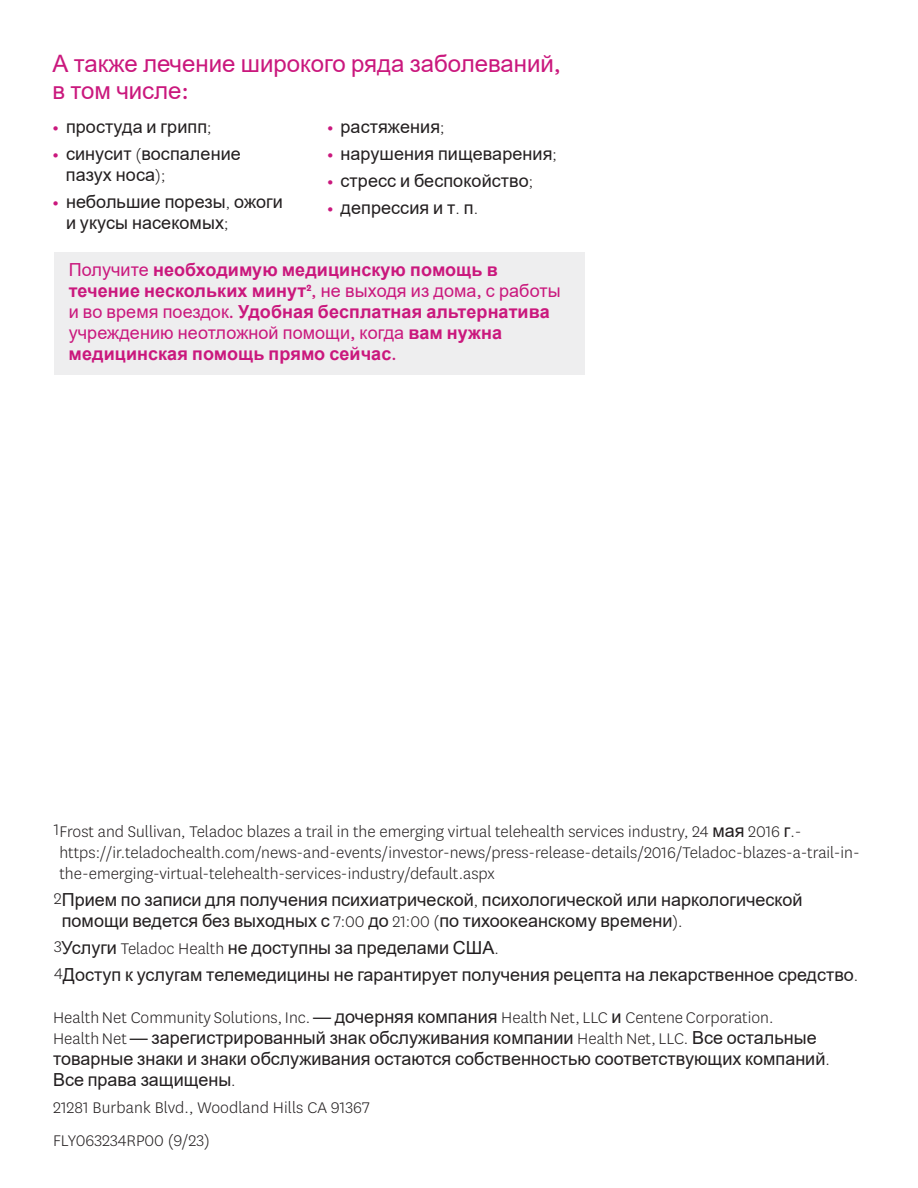
<style>
.page{position:relative;width:918px;height:1188px;background:#fff}
.page>*{position:absolute;margin:0;border:0;box-sizing:border-box;transform-origin:0 0}
.t1{font:24px/27px "Arial";color:#ca187d}
.t2{font:18px/21px "Arial";color:#231f20}
.t3{font:300 18px/21px "Centene Sans";color:#231f20}
.t4{font:700 18px/21px "Arial";letter-spacing:.005em;color:#ca187d}
.s1{font-family:"Centene Sans"}
.s2{font-family:"Centene Sans";font-weight:700;color:#ca187d}
.s3{font-family:"Centene Sans";font-weight:300}
.s4{font-weight:400}
.s5{font-family:"Centene Sans";font-weight:400}
.s6{font-family:"Arial";font-weight:400}
</style>
<div class="page">
<div style="left:54px;top:252px;width:531px;height:122px;background:#eeeeef"></div>
<h3 class="t1" style="left:52px;top:50px;width:510px">А также лечение широкого ряда заболеваний<span class="s1">, </span>в том числе<span class="s1">:</span></h3>
<p class="t2" style="left:52px;top:117px;width:161px"><span class="s2">•</span> простуда и грипп<span class="s3">;</span></p>
<p class="t2" style="left:66px;top:144px;width:176px;text-indent:-13px"><span class="s2">•</span> синусит <span class="s3">(</span>воспаление пазух носа<span class="s3">);</span></p>
<p class="t2" style="left:66px;top:192px;width:218px;text-indent:-14px"><span class="s2">•</span> небольшие порезы<span class="s3">,</span> ожоги и укусы насекомых<span class="s3">;</span></p>
<p class="t2" style="left:327px;top:117px;width:119px"><span class="s2">•</span> растяжения<span class="s3">;</span></p>
<p class="t2" style="left:327px;top:144px;width:232px"><span class="s2">•</span> нарушения пищеварения<span class="s3">;</span></p>
<p class="t2" style="left:327px;top:171px;width:208px"><span class="s2">•</span> стресс и беспокойство<span class="s3">;</span></p>
<p class="t2" style="left:327px;top:198px;width:153px"><span class="s2">•</span> депрессия и т<span class="s3">.</span> п<span class="s3">.</span></p>
<p class="t4" style="left:69px;top:260px;width:494px"><span class="s4">Получите</span> необходимую медицинскую помощь в течение нескольких минут<sup>2</sup> <span class="s5">,</span> <span class="s4">не выходя из дома</span><span class="s5">,</span> <span class="s4">с работы и во время поездок</span><span class="s5">.</span> Удобная бесплатная альтернатива <span class="s4">учреждению неотложной помощи</span><span class="s5">,</span> <span class="s4">когда</span> вам нужна медицинская помощь прямо сейчас<span class="s5">.</span></p>
<p class="t3" style="left:59px;top:820px;width:802px;text-indent:-5px">1Frost and Sullivan, Teladoc blazes a trail in the emerging virtual telehealth services industry, 24 <span class="s6">мая</span> 2016 <span class="s6">г</span>.- https://ir.teladochealth.com/news-and-events/investor-news/press-release-details/2016/Teladoc-blazes-a-trail-in&shy;the-emerging-virtual-telehealth-services-industry/default.aspx</p>
<p class="t2" style="left:62px;top:889px;width:742px;text-indent:-8px"><span class="s3">2</span>Прием по записи для получения психиатрической<span class="s3">,</span> психологической или наркологической помощи ведется без выходных с <span class="s3">7:00</span> до <span class="s3">21:00 (</span>по тихоокеанскому времени<span class="s3">).</span></p>
<p class="t2" style="left:54px;top:937px;width:446px"><span class="s3">3</span>Услуги <span class="s3">Teladoc Health</span> не доступны за пределами США<span class="s3">.</span></p>
<p class="t2" style="left:54px;top:964px;width:806px"><span class="s3">4</span>Доступ к услугам телемедицины не гарантирует получения рецепта на лекарственное средство<span class="s3">.</span></p>
<p class="t2" style="left:53px;top:1006px;width:778px"><span class="s3">Health Net Community Solutions, Inc.</span> — дочерняя компания <span class="s3">Health Net, LLC</span> и <span class="s3">Centene Corporation.<br>Health Net</span> — зарегистрированный знак обслуживания компании <span class="s3">Health Net, LLC.</span> Все остальные товарные знаки и знаки обслуживания остаются собственностью соответствующих компаний<span class="s3">.<br></span>Все права защищены<span class="s3">.</span></p>
<p class="t3" style="left:53px;top:1096px;width:318px">21281 Burbank Blvd., Woodland Hills CA 91367</p>
<p class="t3" style="left:53px;top:1129px;width:158px">FLY063234RP00 (9/23)</p>
</div>
